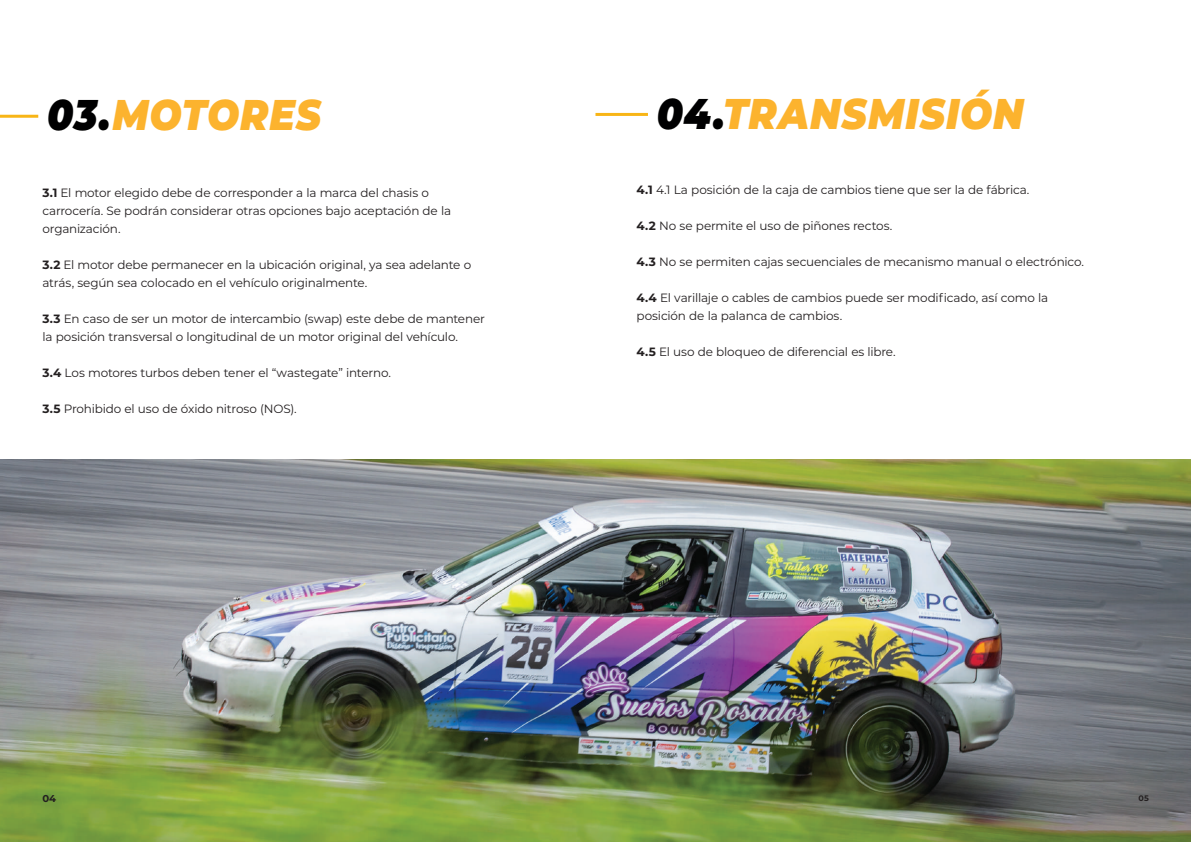
<style>
.page{position:relative;width:1191px;height:842px;background:#fff}
.page>*{position:absolute;margin:0;border:0;box-sizing:border-box;transform-origin:0 0}
.t1{font:italic 900 42.9px "Montserrat";letter-spacing:.02em;color:#fcb32e;scale:.88 1}
.t2{font:12px/18px "Montserrat";letter-spacing:-.015em;color:#231f20}
.t3{font:700 10px "Montserrat";color:#231f20}
.t4{font:700 8px "Montserrat";color:#231f20}
.s1{color:#000001}
.s2{font-weight:700}
</style>
<div class="page">
<img style="left:0;top:459px;width:1191px;height:383px">
<hr style="left:0;top:115px;width:38px;height:3px;background:#f8b516">
<hr style="left:595px;top:113px;width:53px;height:3px;background:#f8b516">
<h1 class="t1" style="left:47px;top:83px;width:313px"><span class="s1">03.</span>MOTORES</h1>
<p class="t2" style="left:42px;top:184px;width:410px"><span class="s2">3.1</span> El motor elegido debe de corresponder a la marca del chasis o carrocería. Se podrán considerar otras opciones bajo aceptación de la organización.</p>
<p class="t2" style="left:42px;top:256px;width:430px"><span class="s2">3.2</span> El motor debe permanecer en la ubicación original, ya sea adelante o atrás, según sea colocado en el vehículo originalmente.</p>
<p class="t2" style="left:42px;top:310px;width:444px"><span class="s2">3.3</span> En caso de ser un motor de intercambio (swap) este debe de mantener la posición transversal o longitudinal de un motor original del vehículo.</p>
<p class="t2" style="left:42px;top:364px;width:350px"><span class="s2">3.4</span> Los motores turbos deben tener el “wastegate” interno.</p>
<p class="t2" style="left:42px;top:400px;width:256px"><span class="s2">3.5</span> Prohibido el uso de óxido nitroso (NOS).</p>
<h1 class="t1" style="left:657px;top:81px;width:418px"><span class="s1">04.</span>TRANSMISIÓN</h1>
<p class="t2" style="left:636px;top:181px;width:394px"><span class="s2">4.1</span> 4.1 La posición de la caja de cambios tiene que ser la de fábrica.</p>
<p class="t2" style="left:636px;top:217px;width:257px"><span class="s2">4.2</span> No se permite el uso de piñones rectos.</p>
<p class="t2" style="left:636px;top:253px;width:449px"><span class="s2">4.3</span> No se permiten cajas secuenciales de mecanismo manual o electrónico.</p>
<p class="t2" style="left:636px;top:289px;width:413px"><span class="s2">4.4</span> El varillaje o cables de cambios puede ser modificado, así como la posición de la palanca de cambios.</p>
<p class="t2" style="left:636px;top:343px;width:261px"><span class="s2">4.5</span> El uso de bloqueo de diferencial es libre.</p>
<p class="t3" style="left:42px;top:792px;width:15px">04</p>
<p class="t4" style="left:1138px;top:792px;width:12px">05</p>
</div>
